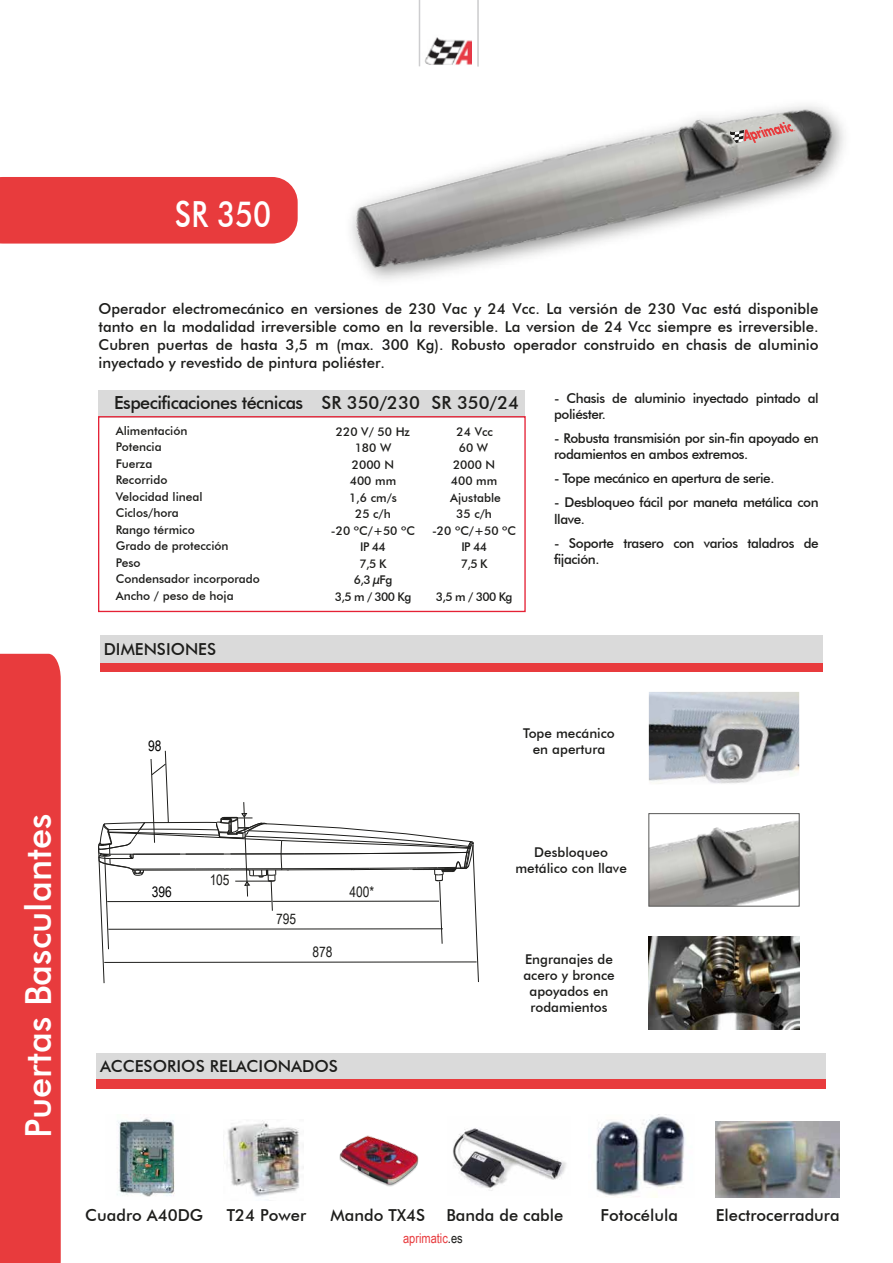
<style>
.page{position:relative;width:893px;height:1263px;background:#fff}
.page>*{position:absolute;margin:0;border:0;box-sizing:border-box;transform-origin:0 0}
.t1{font:500 36px "Futura BT";color:#fff}
.t2{font:500 36px "Futura BT";color:#fff;scale:.83 1}
.t3{font:500 18px "Futura BT";letter-spacing:-.03em;color:#1d1d1b}
.t4{font:500 18px "Futura BT";color:#1d1d1b}
.t5{font:500 16.5px "Futura BT";color:#1d1d1b}
.t6{font:500 15px/18px "Futura BT";color:#1d1d1b;text-align:justify}
.t7{font:14.55px "Arial Narrow";color:#1d1d1b}
.t8{font:500 13.5px/16.2px "Futura BT";letter-spacing:-.03em;color:#1d1d1b}
.t9{font:500 13.5px/16.2px "Futura BT";color:#1d1d1b;text-align:center}
.t10{font:13.5px "Arial Narrow";color:#e83b3e}
.t11{font:500 12px/16.5px "Futura BT";color:#1d1d1b;text-align:center}
.s1{color:#1d1d1b}
</style>
<div class="page">
<div style="left:0;top:177px;width:298px;height:67px;background:#e83b3d"></div>
<div style="left:0;top:654px;width:61px;height:609px;background:#e83b3d"></div>
<div style="left:100px;top:652px;width:722px;height:20px;background:#e83b3d"></div>
<div style="left:100px;top:636px;width:722px;height:27px;background:#dadada"></div>
<div style="left:96px;top:1068px;width:730px;height:20px;background:#e83b3d"></div>
<div style="left:96px;top:1053px;width:730px;height:26px;background:#dadada"></div>
<div style="left:99px;top:390px;width:426px;height:28px;background:#dadada"></div>
<div style="left:98px;top:416px;width:428px;height:196px;border:1px solid #e52135"></div>
<hr style="left:477px;top:0;width:2px;height:67px;background:#cdcdcf">
<img style="left:424px;top:37px;width:48px;height:26px">
<hr style="left:419px;top:0;width:1px;height:66px;background:#cdcdcf">
<img style="left:351px;top:105px;width:493px;height:175px">
<img style="left:649px;top:937px;width:150px;height:92px">
<img style="left:650px;top:820px;width:148px;height:84px">
<img style="left:649px;top:692px;width:150px;height:92px">
<div style="left:648px;top:813px;width:152px;height:93px;border:1px solid #575756"></div>
<svg style="left:729px;top:122px;width:66px;height:22px"></svg>
<img style="left:339px;top:1135px;width:80px;height:52px">
<img style="left:596px;top:1116px;width:89px;height:81px">
<img style="left:715px;top:1121px;width:125px;height:77px">
<img style="left:452px;top:1128px;width:115px;height:63px">
<img style="left:117px;top:1117px;width:58px;height:80px">
<img style="left:227px;top:1120px;width:73px;height:77px">
<svg style="left:98px;top:750px;width:381px;height:233px"></svg>
<h1 class="t1" style="left:17px;top:1138px;width:325px;rotate:-90deg">Puertas Basculantes</h1>
<h1 class="t2" style="left:175px;top:192px;width:117px">SR 350</h1>
<p class="t6" style="left:99px;top:300px;width:722px">Operador electromecánico en versiones de 230 Vac y 24 Vcc. La versión de 230 Vac está disponible tanto en la modalidad irreversible como en la reversible. La version de 24 Vcc siempre es irreversible.<br>Cubren puertas de hasta 3,5 m (max. 300 Kg). Robusto operador construido en chasis de aluminio inyectado y revestido de pintura poliéster.</p>
<p class="t3" style="left:114px;top:391px;width:191px">Especificaciones técnicas</p>
<p class="t11" style="left:116px;top:422px;width:146px;text-align:left">Alimentación<br>Potencia<br>Fuerza<br>Recorrido<br>Velocidad lineal<br>Ciclos/hora<br>Rango térmico<br>Grado de protección<br>Peso<br>Condensador incorporado<br>Ancho / peso de hoja</p>
<p class="t5" style="left:104px;top:639px;width:114px">DIMENSIONES</p>
<p class="t4" style="left:321px;top:391px;width:199px">SR 350/230 SR 350/24</p>
<p class="t11" style="left:432px;top:423px;width:86px">24 Vcc<br>60 W<br>2000 N<br>400 mm<br>Ajustable<br>35 c/h<br>-20 ºC/+50 ºC<br>IP 44<br>7,5 K</p>
<p class="t11" style="left:331px;top:423px;width:86px">220 V/ 50 Hz<br>180 W<br>2000 N<br>400 mm<br>1,6 cm/s<br>25 c/h<br>-20 ºC/+50 ºC<br>IP 44<br>7,5 K<br>6,3 µFg<br>3,5 m / 300 Kg</p>
<p class="t11" style="left:436px;top:588px;width:78px">3,5 m / 300 Kg</p>
<p class="t8" style="left:554px;top:390px;width:266px">- Chasis de aluminio inyectado pintado al poliéster.</p>
<p class="t8" style="left:554px;top:430px;width:266px">- Robusta transmisión por sin-fin apoyado en rodamientos en ambos extremos.</p>
<p class="t8" style="left:554px;top:470px;width:222px">- Tope mecánico en apertura de serie.</p>
<p class="t8" style="left:554px;top:494px;width:266px">- Desbloqueo fácil por maneta metálica con llave.</p>
<p class="t8" style="left:554px;top:534px;width:266px">- Soporte trasero con varios taladros de fijación.</p>
<p class="t9" style="left:523px;top:724px;width:93px">Tope mecánico en apertura</p>
<p class="t7" style="left:350px;top:881px;width:26px;rotate:1deg">400*</p>
<p class="t9" style="left:515px;top:844px;width:113px">Desbloqueo metálico con llave</p>
<p class="t9" style="left:523px;top:951px;width:93px">Engranajes de acero y bronce apoyados en rodamientos</p>
<p class="t5" style="left:100px;top:1056px;width:240px">ACCESORIOS RELACIONADOS</p>
<p class="t5" style="left:85px;top:1205px;width:119px">Cuadro A40DG</p>
<p class="t5" style="left:227px;top:1205px;width:81px">T24 Power</p>
<p class="t5" style="left:331px;top:1205px;width:96px">Mando TX4S</p>
<p class="t5" style="left:446px;top:1205px;width:118px">Banda de cable</p>
<p class="t5" style="left:600px;top:1205px;width:79px">Fotocélula</p>
<p class="t5" style="left:716px;top:1205px;width:125px">Electrocerradura</p>
<p class="t10" style="left:403px;top:1228px;width:61px">aprimatic<span class="s1">.es</span></p>
</div>
